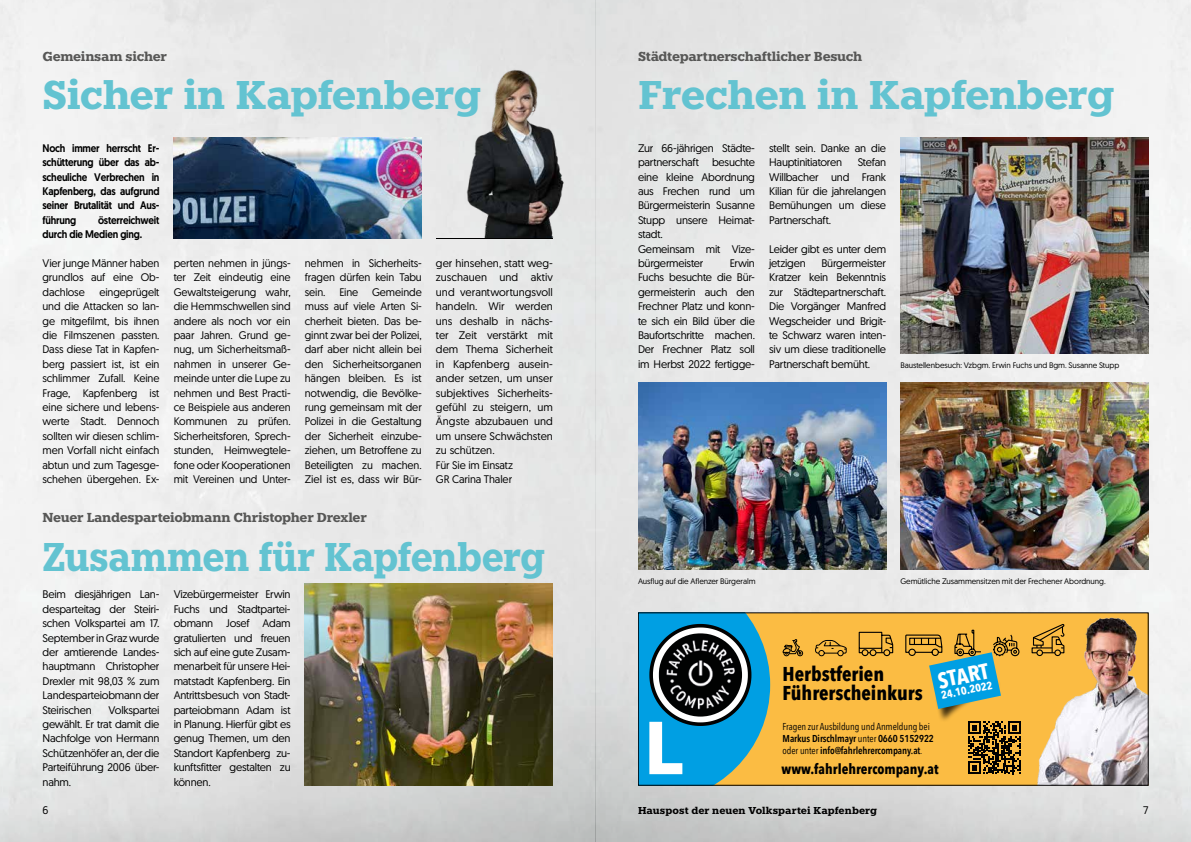
<style>
.page{position:relative;width:1191px;height:842px;background:#fff}
.page>*{position:absolute;margin:0;border:0;box-sizing:border-box;transform-origin:0 0}
.t1{font:700 40px "Knile";letter-spacing:-.02em;color:#63c3d1}
.t2{font:700 40px "Knile";letter-spacing:-.02em;color:#63c3d1;scale:.9 1}
.t3{font:700 22px "Avenir Next Condensed";color:#fff}
.t4{font:700 20px "Avenir Next Condensed";color:#000}
.t5{font:700 14.2px "Avenir Next Condensed";color:#000}
.t6{font:700 13px "Knile";letter-spacing:-.025em;color:#575756}
.t7{font:11px/14.4px "Geomanist";letter-spacing:-.015em;color:#000;text-align:justify}
.t8{font:500 11px/14.4px "Geomanist";letter-spacing:-.02em;color:#000;text-align:justify;scale:.9 1}
.t9{font:700 11px "Avenir Next Condensed";color:#fff}
.t10{font:600 10px/12px "Avenir Next Condensed";letter-spacing:-.01em;color:#000}
.t11{font:700 10px "Knile";letter-spacing:.005em;color:#000}
.t12{font:8px "Geomanist";letter-spacing:-.005em;color:#000}
.s1{font-weight:400}
</style>
<div class="page">
<img style="left:0;top:0;width:1191px;height:842px">
<img style="left:900px;top:382px;width:248px;height:187px">
<img style="left:638px;top:382px;width:248px;height:187px">
<img style="left:900px;top:137px;width:248px;height:216px">
<img style="left:305px;top:584px;width:248px;height:201px">
<div style="left:638px;top:613px;width:510px;height:172px;background:#fbbc43"></div>
<img style="left:1037px;top:617px;width:109px;height:166px">
<svg style="left:968px;top:721px;width:52px;height:53px"></svg>
<svg style="left:640px;top:615px;width:130px;height:168px;background:#3c869f"></svg>
<svg style="left:782px;top:639px;width:21px;height:18px"></svg>
<svg style="left:815px;top:640px;width:32px;height:17px"></svg>
<svg style="left:858px;top:631px;width:36px;height:26px"></svg>
<svg style="left:1031px;top:623px;width:34px;height:34px"></svg>
<div style="left:935px;top:680px;width:67px;height:43px;background:#000;opacity:.75"></div>
<svg style="left:905px;top:629px;width:115px;height:80px"></svg>
<img style="left:174px;top:137px;width:248px;height:101px">
<img style="left:449px;top:40px;width:132px;height:198px">
<hr style="left:436px;top:238px;width:117px;height:1px;background:#000">
<p class="t6" style="left:43px;top:48px;width:126px">Gemeinsam sicher</p>
<h1 class="t1" style="left:43px;top:69px;width:440px">Sicher in Kapfenberg</h1>
<p class="t8" style="left:43px;top:141px;width:131px">Noch immer herrscht Er&shy;schütterung über das ab&shy;scheuliche Verbrechen in Kapfenberg, das aufgrund seiner Brutalität und Aus&shy;führung</p>
<p class="t8" style="left:43px;top:213px;width:131px;text-indent:55px">österreichweit durch die Medien ging.</p>
<p class="t7" style="left:43px;top:256px;width:118px">Vier junge Männer haben grundlos auf eine Ob&shy;dachlose</p>
<p class="t7" style="left:43px;top:284px;width:118px;text-indent:57px">eingeprügelt und die Attacken so lan&shy;ge mitgefilmt, bis ihnen die Filmszenen passten.<br>Dass diese Tat in Kapfen&shy;berg passiert ist, ist ein schlimmer Zufall. Keine Frage, Kapfenberg ist eine sichere und lebens&shy;werte Stadt. Dennoch sollten wir diesen schlim&shy;men Vorfall nicht einfach abtun und zum Tagesge&shy;schehen übergehen. Ex-</p>
<p class="t7" style="left:174px;top:256px;width:118px">perten nehmen in jüngs&shy;ter Zeit eindeutig eine Gewaltsteigerung wahr, die Hemmschwellen sind andere als noch vor ein paar Jahren. Grund ge&shy;nug, um Sicherheitsmaß&shy;nahmen in unserer Ge&shy;meinde unter die Lupe zu nehmen und Best Practi&shy;ce Beispiele aus anderen Kommunen zu prüfen.<br>Sicherheitsforen, Sprech&shy;stunden, Heimwegtele&shy;fone oder Kooperationen mit Vereinen und Unter-</p>
<p class="t7" style="left:305px;top:256px;width:118px">nehmen in Sicherheits&shy;fragen dürfen kein Tabu sein.</p>
<p class="t7" style="left:305px;top:284px;width:118px;text-indent:67px">Gemeinde muss auf viele Arten Si&shy;cherheit bieten. Das be&shy;ginnt zwar bei der Polizei, darf aber nicht allein bei den Sicherheitsorganen hängen bleiben. Es ist notwendig, die Bevölke&shy;rung gemeinsam mit der Polizei in die Gestaltung der Sicherheit einzube&shy;ziehen, um Betroffene zu Beteiligten zu machen.<br>Ziel ist es, dass wir Bür-</p>
<p class="t7" style="left:339px;top:284px;width:20px">Eine</p>
<p class="t7" style="left:436px;top:256px;width:118px;text-align:left">ger hinsehen, statt weg&shy;zuschauen und aktiv und verantwortungsvoll handeln. Wir werden uns deshalb in nächs&shy;ter Zeit verstärkt mit dem Thema Sicherheit in Kapfenberg ausein&shy;ander setzen, um unser subjektives Sicherheits&shy;gefühl zu steigern, um<br>Ängste abzubauen und um unsere Schwächsten zu schützen.<br>Für Sie im Einsatz<br>GR Carina Thaler</p>
<p class="t6" style="left:43px;top:509px;width:326px">Neuer Landesparteiobmann Christopher Drexler</p>
<h1 class="t2" style="left:43px;top:531px;width:560px">Zusammen für Kapfenberg</h1>
<p class="t7" style="left:174px;top:587px;width:118px">Vizebürgermeister Erwin Fuchs und Stadtpartei&shy;obmann Josef Adam gratulierten und freuen sich auf eine gute Zusam&shy;menarbeit für unsere Hei&shy;matstadt Kapfenberg. Ein Antrittsbesuch von Stadt&shy;parteiobmann Adam ist in Planung. Hierfür gibt es genug Themen, um den Standort Kapfenberg zu&shy;kunftsfitter gestalten zu können.</p>
<p class="t7" style="left:43px;top:587px;width:118px">Beim diesjährigen Lan&shy;desparteitag der Steiri&shy;schen Volkspartei am 17.<br>September in Graz wurde der amtierende Landes&shy;hauptmann Christopher Drexler mit 98,03 % zum Landesparteiobmann der Steirischen</p>
<p class="t7" style="left:43px;top:702px;width:118px;text-indent:66px">Volkspartei gewählt. Er trat damit die Nachfolge von Hermann Schützenhöfer an, der die Parteiführung 2006 über&shy;nahm.</p>
<p class="t6" style="left:638px;top:48px;width:226px">Städtepartnerschaftlicher Besuch</p>
<h1 class="t1" style="left:638px;top:69px;width:478px">Frechen in Kapfenberg</h1>
<p class="t7" style="left:769px;top:140px;width:118px">stellt sein. Danke an die<br>Hauptinitiatoren</p>
<p class="t7" style="left:638px;top:140px;width:118px;text-align:left">Zur 66-jährigen Städte&shy;partnerschaft besuchte eine kleine Abordnung aus Frechen rund um<br>Bürgermeisterin Susanne<br>Stupp unsere Heimat&shy;stadt.<br>Gemeinsam mit Vize&shy;bürgermeister</p>
<p class="t7" style="left:769px;top:155px;width:118px;text-indent:88px">Stefan Willbacher und Frank Kilian für die jahrelangen Bemühungen um diese Partnerschaft.</p>
<p class="t7" style="left:769px;top:241px;width:118px">Leider gibt es unter dem jetzigen</p>
<p class="t7" style="left:769px;top:256px;width:118px;text-indent:52px">Bürgermeister Kratzer kein Bekenntnis zur Städtepartnerschaft.<br>Die Vorgänger Manfred Wegscheider und Brigit&shy;te Schwarz waren inten&shy;siv um diese traditionelle Partnerschaft bemüht.</p>
<p class="t7" style="left:638px;top:256px;width:118px;text-indent:92px">Erwin Fuchs besuchte die Bür&shy;germeisterin auch den Frechner Platz und konn&shy;te sich ein Bild über die Baufortschritte machen.<br>Der Frechner Platz soll im Herbst 2022 fertigge-</p>
<p class="t12" style="left:900px;top:360px;width:220px">Baustellenbesuch: Vzbgm. Erwin Fuchs und Bgm. Susanne Stupp</p>
<p class="t12" style="left:638px;top:576px;width:119px">Ausflug auf die Aflenzer Bürgeralm</p>
<p class="t12" style="left:900px;top:576px;width:207px">Gemütliche Zusammensitzen mit der Frechener Abordnung.</p>
<h3 class="t4" style="left:782px;top:662px;width:103px">Herbstferien</h3>
<h3 class="t4" style="left:782px;top:681px;width:142px">Führerscheinkurs</h3>
<h2 class="t3" style="left:935px;top:668px;width:53px;rotate:-12deg">START</h2>
<p class="t9" style="left:940px;top:689px;width:54px;rotate:-12deg">24.10.2022</p>
<p class="t10" style="left:782px;top:720px;width:153px"><span class="s1">Fragen zur Ausbildung und Anmeldung bei<br></span>Markus Dirschlmayr <span class="s1">unter</span> 0660 5152922 <span class="s1">oder unter</span> info@fahrlehrercompany.at<span class="s1">.</span></p>
<p class="t5" style="left:781px;top:760px;width:159px">www.fahrlehrercompany.at</p>
<p class="t7" style="left:43px;top:803px;width:8px">6</p>
<p class="t11" style="left:638px;top:804px;width:241px">Hauspost der neuen Volkspartei Kapfenberg</p>
<p class="t7" style="left:1143px;top:803px;width:7px">7</p>
</div>
